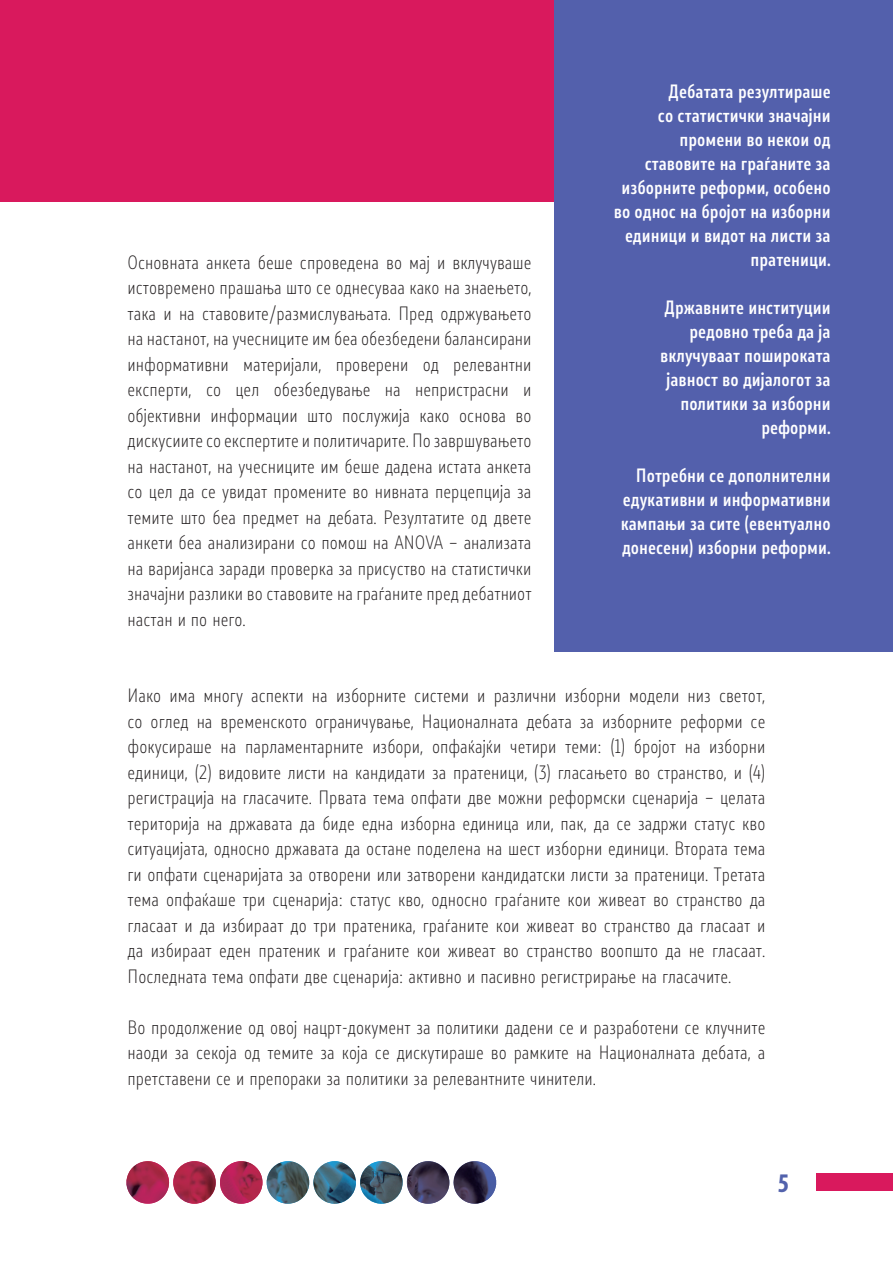
<style>
.page{position:relative;width:893px;height:1263px;background:#fff}
.page>*{position:absolute;margin:0;border:0;box-sizing:border-box;transform-origin:0 0}
.t1{font:700 condensed 27px "Myriad Pro";color:#5262ac}
.t2{font:300 18px/25.5px "Stobi Sans Cn";color:#231f20;text-align:justify}
.t3{font:500 18px/24px "Stobi Sans Cn";color:#fff;text-align:right}
</style>
<div class="page">
<svg style="left:470px;top:1193px;width:24px;height:11px"></svg>
<svg style="left:220px;top:1161px;width:42px;height:43px"></svg>
<svg style="left:407px;top:1161px;width:42px;height:43px"></svg>
<img style="left:407px;top:1161px;width:37px;height:23px">
<img style="left:407px;top:1182px;width:20px;height:21px">
<img style="left:360px;top:1161px;width:43px;height:43px">
<img style="left:267px;top:1161px;width:42px;height:43px">
<img style="left:313px;top:1161px;width:43px;height:43px">
<img style="left:173px;top:1161px;width:43px;height:43px">
<img style="left:241px;top:1161px;width:20px;height:29px">
<img style="left:220px;top:1161px;width:21px;height:42px">
<img style="left:126px;top:1161px;width:43px;height:42px">
<img style="left:471px;top:1161px;width:25px;height:32px">
<img style="left:453px;top:1161px;width:18px;height:42px">
<div style="left:816px;top:1174px;width:77px;height:17px;background:#d9195d"></div>
<div style="left:0;top:0;width:893px;height:202px;background:#d9195d"></div>
<div style="left:554px;top:0;width:339px;height:651px;background:#5360ac"></div>
<p class="t2" style="left:128px;top:249px;width:405px">Основната анкета беше спроведена во мај и вклучуваше истовремено прашања што се однесуваа како на знаењето, така и на ставовите/размислувањата. Пред одржувањето на настанот, на учесниците им беа обезбедени балансирани информативни материјали, проверени од релевантни експерти, со цел обезбедување на непристрасни и објективни информации што послужија како основа во дискусиите со експертите и политичарите. По завршувањето на настанот, на учесниците им беше дадена истата анкета со цел да се увидат промените во нивната перцепција за темите што беа предмет на дебата. Резултатите од двете анкети беа анализирани со помош на ANOVA – анализата на варијанса заради проверка за присуство на статистички значајни разлики во ставовите на граѓаните пред дебатниот настан и по него.</p>
<p class="t3" style="left:614px;top:79px;width:218px">Дебатата резултираше<br>со статистички значајни промени во некои од ставовите на граѓаните за изборните реформи, особено во однос на бројот на изборни единици и видот на листи за пратеници.</p>
<p class="t3" style="left:660px;top:295px;width:172px">Државните институции редовно треба да ја вклучуваат пошироката јавност во дијалогот за политики за изборни реформи.</p>
<p class="t3" style="left:621px;top:463px;width:212px;text-align:justify;text-indent:15px">Потребни се дополнителни едукативни и информативни кампањи за сите (евентуално донесени) изборни реформи.</p>
<p class="t2" style="left:128px;top:682px;width:639px">Иако има многу аспекти на изборните системи и различни изборни модели низ светот, со оглед на временското ограничување, Националната дебата за изборните реформи се фокусираше на парламентарните избори, опфаќајќи четири теми: (1) бројот на изборни единици, (2) видовите листи на кандидати за пратеници, (3) гласањето во странство, и (4) регистрација на гласачите. Првата тема опфати две можни реформски сценарија – целата територија на државата да биде една изборна единица или, пак, да се задржи статус кво ситуацијата, односно државата да остане поделена на шест изборни единици. Втората тема ги опфати сценаријата за отворени или затворени кандидатски листи за пратеници. Третата тема опфаќаше три сценарија: статус кво, односно граѓаните кои живеат во странство да гласаат и да избираат до три пратеника, граѓаните кои живеат во странство да гласаат и да избираат еден пратеник и граѓаните кои живеат во странство воопшто да не гласаат.<br>Последната тема опфати две сценарија: активно и пасивно регистрирање на гласачите.</p>
<p class="t2" style="left:128px;top:1014px;width:639px">Во продолжение од овој нацрт-документ за политики дадени се и разработени се клучните наоди за секоја од темите за која се дискутираше во рамките на Националната дебата, а претставени се и препораки за политики за релевантните чинители.</p>
<h1 class="t1" style="left:778px;top:1166px;width:13px">5</h1>
</div>
